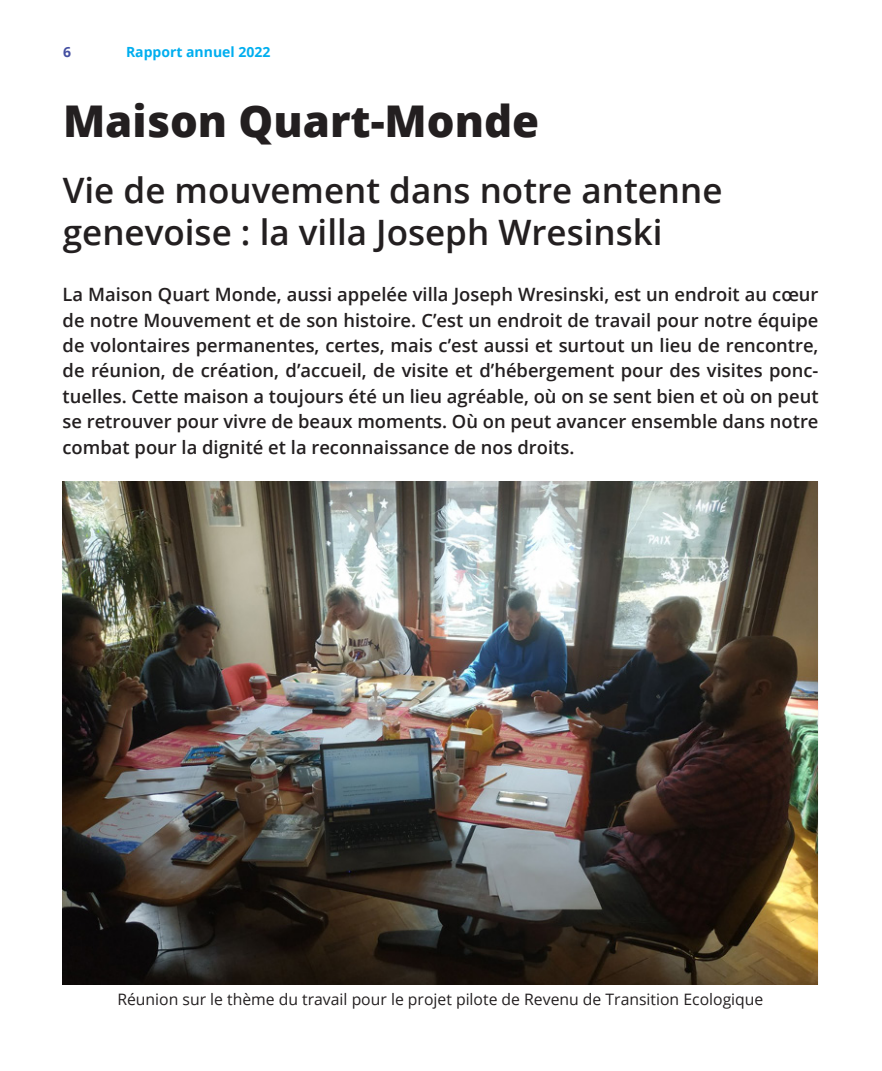
<style>
.page{position:relative;width:882px;height:1071px;background:#fff}
.page>*{position:absolute;margin:0;border:0;box-sizing:border-box;transform-origin:0 0}
.Style_de_paragraphe{font:800 43.75px "Open Sans";color:#231f20}
.Style_de_paragraphe-2{font:600 35px/42px "Open Sans";color:#231f20}
.text{font:600 18.38px/25.4px "Open Sans";color:#231f20;text-align:justify}
.text-2{font:15.75px "Open Sans";color:#231f20}
.t1{font:700 14px "Open Sans";color:#00aeef}
.t2{font:700 14px "Open Sans";color:#444fa1}
</style>
<div class="page">
<img style="left:63px;top:482px;width:755px;height:502px">
<p class="t2" style="left:63px;top:42px;width:9px">6</p>
<p class="t1" style="left:126px;top:42px;width:146px">Rapport annuel 2022</p>
<p class="Style_de_paragraphe" style="left:63px;top:88px;width:478px">Maison Quart-Monde</p>
<p class="Style_de_paragraphe-2" style="left:63px;top:169px;width:661px">Vie de mouvement dans notre antenne genevoise : la villa Joseph Wresinski</p>
<p class="text" style="left:63px;top:282px;width:758px">La Maison Quart Monde, aussi appelée villa Joseph Wresinski, est un endroit au cœur de notre Mouvement et de son histoire. C’est un endroit de travail pour notre équipe de volontaires permanentes, certes, mais c’est aussi et surtout un lieu de rencontre, de réunion, de création, d’accueil, de visite et d’hébergement pour des visites ponc&shy;tuelles. Cette maison a toujours été un lieu agréable, où on se sent bien et où on peut se retrouver pour vivre de beaux moments. Où on peut avancer ensemble dans notre combat pour la dignité et la reconnaissance de nos droits.</p>
<p class="text-2" style="left:117px;top:988px;width:648px">Réunion sur le thème du travail pour le projet pilote de Revenu de Transition Ecologique</p>
</div>
